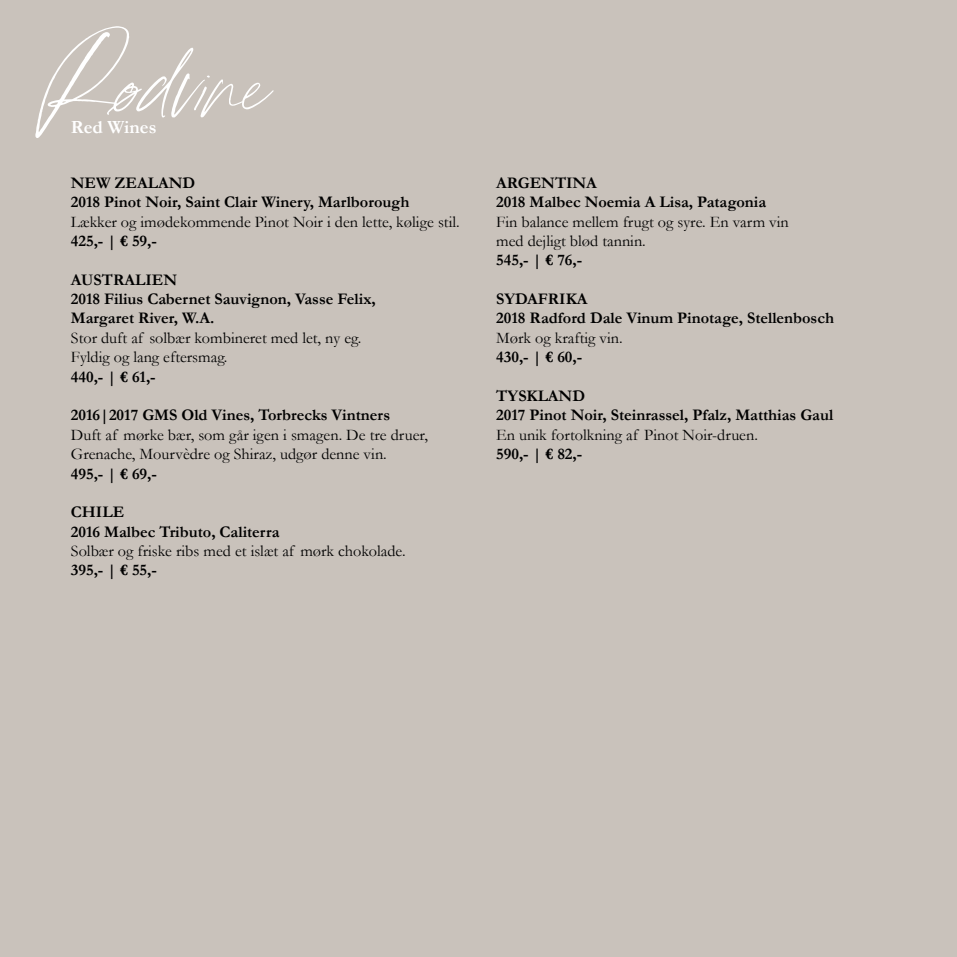
<style>
.page{position:relative;width:957px;height:957px;background:#c9c2bb}
.page>*{position:absolute;margin:0;border:0;box-sizing:border-box;transform-origin:0 0}
.t1{font:87.5px "Jouleset Jaques Hand";color:#fff}
.t2{font:700 18.75px "Garamond";color:#fff}
.t3{font:700 16.25px/19.4px "Garamond";color:#000}
.t4{font:16.25px/19.4px "Garamond";color:#000}
</style>
<div class="page">
<h1 class="t1" style="left:35px;top:26px;width:256px">Rødvine</h1>
<p class="t2" style="left:71px;top:114px;width:87px">Red Wines</p>
<p class="t3" style="left:71px;top:173px;width:340px">NEW ZEALAND<br>2018 Pinot Noir, Saint Clair Winery, Marlborough</p>
<p class="t4" style="left:71px;top:211px;width:390px">Lækker og imødekommende Pinot Noir i den lette, kølige stil.</p>
<p class="t3" style="left:71px;top:231px;width:87px">425,- | € 59,-</p>
<p class="t3" style="left:71px;top:270px;width:306px">AUSTRALIEN<br>2018 Filius Cabernet Sauvignon, Vasse Felix,<br>Margaret River, W.A.</p>
<p class="t4" style="left:71px;top:328px;width:292px">Stor duft af solbær kombineret med let, ny eg.<br>Fyldig og lang eftersmag.</p>
<p class="t3" style="left:71px;top:367px;width:86px">440,- | € 61,-</p>
<p class="t3" style="left:71px;top:406px;width:321px">2016|2017 GMS Old Vines, Torbrecks Vintners</p>
<p class="t4" style="left:71px;top:424px;width:359px">Duft af mørke bær, som går igen i smagen. De tre druer,<br>Grenache, Mourvèdre og Shiraz, udgør denne vin.</p>
<p class="t3" style="left:71px;top:464px;width:87px">495,- | € 69,-</p>
<p class="t3" style="left:71px;top:502px;width:210px">CHILE<br>2016 Malbec Tributo, Caliterra</p>
<p class="t4" style="left:71px;top:541px;width:336px">Solbær og friske ribs med et islæt af mørk chokolade.</p>
<p class="t3" style="left:71px;top:560px;width:87px">395,- | € 55,-</p>
<p class="t3" style="left:496px;top:173px;width:271px">ARGENTINA<br>2018 Malbec Noemia A Lisa, Patagonia</p>
<p class="t4" style="left:496px;top:211px;width:294px">Fin balance mellem frugt og syre. En varm vin med dejligt blød tannin.</p>
<p class="t3" style="left:496px;top:250px;width:87px">545,- | € 76,-</p>
<p class="t3" style="left:496px;top:289px;width:339px">SYDAFRIKA<br>2018 Radford Dale Vinum Pinotage, Stellenbosch</p>
<p class="t4" style="left:496px;top:328px;width:128px">Mørk og kraftig vin.</p>
<p class="t3" style="left:496px;top:347px;width:87px">430,- | € 60,-</p>
<p class="t3" style="left:496px;top:386px;width:338px">TYSKLAND<br>2017 Pinot Noir, Steinrassel, Pfalz, Matthias Gaul</p>
<p class="t4" style="left:496px;top:424px;width:263px">En unik fortolkning af Pinot Noir-druen.</p>
<p class="t3" style="left:496px;top:444px;width:87px">590,- | € 82,-</p>
</div>
